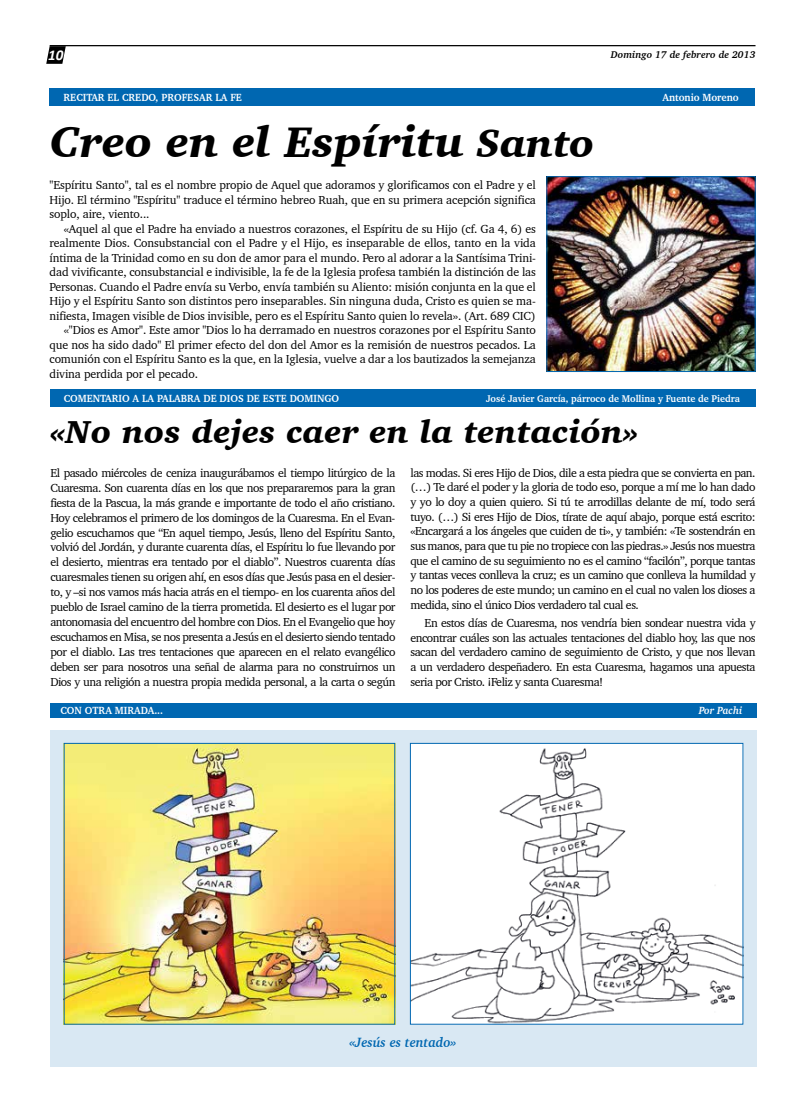
<style>
.page{position:relative;width:791px;height:1117px;background:#fff}
.page>*{position:absolute;margin:0;border:0;box-sizing:border-box;transform-origin:0 0}
.t1{font:italic 900 43.75px "Charter BT";color:#000}
.t2{font:italic 900 32.5px "Charter BT";letter-spacing:.01em;color:#000}
.t3{font:italic 700 15px "Calibri";color:#fff}
.t4{font:italic 700 13.75px "Charter BT";color:#0067b1;scale:.95 1}
.t5{font:11.88px/14.9px "Charter BT";letter-spacing:-.01em;color:#000;text-align:justify}
.t6{font:700 10.62px "Charter BT";color:#fff;scale:.95 1}
.t7{font:italic 700 10.62px "Charter BT";color:#fff;scale:.95 1}
.t8{font:700 10px "Charter BT";color:#fff;scale:.95 1}
.t9{font:italic 700 10px "Charter BT";color:#000}
.s1{font-size:40px}
</style>
<div class="page">
<svg style="left:46px;top:46px;width:20px;height:18px"></svg>
<hr style="left:50px;top:45px;width:705px;height:1px;background:#000">
<div style="left:50px;top:703px;width:706px;height:14px;background:#0067b1"></div>
<div style="left:50px;top:729px;width:706px;height:337px;background:#d9e8f3"></div>
<img style="left:66px;top:745px;width:327px;height:277px">
<div style="left:50px;top:389px;width:705px;height:18px;background:#0067b1"></div>
<img style="left:412px;top:745px;width:328px;height:277px">
<div style="left:410px;top:743px;width:332px;height:281px;border:1px solid #0067b1"></div>
<div style="left:49px;top:89px;width:705px;height:17px;background:#0067b1"></div>
<img style="left:548px;top:178px;width:205px;height:192px">
<div style="left:546px;top:176px;width:209px;height:196px;border:1px solid #0067b1"></div>
<p class="t3" style="left:48px;top:45px;width:17px">10</p>
<p class="t9" style="left:610px;top:48px;width:146px">Domingo 17 de febrero de 2013</p>
<p class="t6" style="left:63px;top:90px;width:189px">RECITAR EL CREDO, PROFESAR LA FE</p>
<p class="t6" style="left:662px;top:90px;width:82px">Antonio Moreno</p>
<h1 class="t1" style="left:50px;top:115px;width:545px">Creo en el Espíritu <span class="s1">Santo</span></h1>
<p class="t5" style="left:49px;top:177px;width:487px;line-height:14.5px">"Espíritu Santo", tal es el nombre propio de Aquel que adoramos y glorificamos con el Padre y el Hijo. El término "Espíritu" traduce el término hebreo Ruah, que en su primera acepción significa soplo, aire, viento...</p>
<p class="t5" style="left:64px;top:221px;width:473px">«Aquel al que el Padre ha enviado a nuestros corazones, el Espíritu de su Hijo (cf. Ga 4, 6) es</p>
<p class="t5" style="left:49px;top:235px;width:487px">realmente Dios. Consubstancial con el Padre y el Hijo, es inseparable de ellos, tanto en la vida</p>
<p class="t5" style="left:49px;top:250px;width:487px">íntima de la Trinidad como en su don de amor para el mundo. Pero al adorar a la Santísima Trini-</p>
<p class="t5" style="left:49px;top:264px;width:487px">dad vivificante, consubstancial e indivisible, la fe de la Iglesia profesa también la distinción de las</p>
<p class="t5" style="left:49px;top:279px;width:487px">Personas. Cuando el Padre envía su Verbo, envía también su Aliento: misión conjunta en la que el</p>
<p class="t5" style="left:49px;top:293px;width:487px">Hijo y el Espíritu Santo son distintos pero inseparables. Sin ninguna duda, Cristo es quien se ma-</p>
<p class="t5" style="left:49px;top:308px;width:487px">nifiesta, Imagen visible de Dios invisible, pero es el Espíritu Santo quien lo revela». (Art. 689 CIC)</p>
<p class="t5" style="left:64px;top:322px;width:473px">«"Dios es Amor". Este amor "Dios lo ha derramado en nuestros corazones por el Espíritu Santo</p>
<p class="t5" style="left:49px;top:337px;width:487px">que nos ha sido dado" El primer efecto del don del Amor es la remisión de nuestros pecados. La</p>
<p class="t5" style="left:49px;top:351px;width:487px">comunión con el Espíritu Santo es la que, en la Iglesia, vuelve a dar a los bautizados la semejanza</p>
<p class="t5" style="left:49px;top:366px;width:150px">divina perdida por el pecado.</p>
<p class="t6" style="left:64px;top:391px;width:291px">COMENTARIO A LA PALABRA DE DIOS DE ESTE DOMINGO</p>
<p class="t8" style="left:486px;top:392px;width:268px">José Javier García, párroco de Mollina y Fuente de Piedra</p>
<h2 class="t2" style="left:50px;top:411px;width:589px">«No nos dejes caer en la tentación»</h2>
<p class="t5" style="left:50px;top:465px;width:346px">El pasado miércoles de ceniza inaugurábamos el tiempo litúrgico de la Cuaresma. Son cuarenta días en los que nos prepararemos para la gran fiesta de la Pascua, la más grande e importante de todo el año cristiano.<br>Hoy celebramos el primero de los domingos de la Cuaresma. En el Evan&shy;gelio escuchamos que “En aquel tiempo, Jesús, lleno del Espíritu Santo, volvió del Jordán, y durante cuarenta días, el Espíritu lo fue llevando por el desierto, mientras era tentado por el diablo”. Nuestros cuarenta días cuaresmales tienen su origen ahí, en esos días que Jesús pasa en el desier&shy;to, y –si nos vamos más hacia atrás en el tiempo- en los cuarenta años del pueblo de Israel camino de la tierra prometida. El desierto es el lugar por antonomasia del encuentro del hombre con Dios. En el Evangelio que hoy escuchamos en Misa, se nos presenta a Jesús en el desierto siendo tentado por el diablo. Las tres tentaciones que aparecen en el relato evangélico deben ser para nosotros una señal de alarma para no construirnos un Dios y una religión a nuestra propia medida personal, a la carta o según</p>
<p class="t5" style="left:410px;top:465px;width:346px">las modas. Si eres Hijo de Dios, dile a esta piedra que se convierta en pan. (…) Te daré el poder y la gloria de todo eso, porque a mí me lo han dado y yo lo doy a quien quiero. Si tú te arrodillas delante de mí, todo será tuyo. (…) Si eres Hijo de Dios, tírate de aquí abajo, porque está escrito: «Encargará a los ángeles que cuiden de ti», y también: «Te sostendrán en sus manos, para que tu pie no tropiece con las piedras.» Jesús nos muestra que el camino de su seguimiento no es el camino “facilón”, porque tantas y tantas veces conlleva la cruz; es un camino que conlleva la humildad y no los poderes de este mundo; un camino en el cual no valen los dioses a medida, sino el único Dios verdadero tal cual es.</p>
<p class="t5" style="left:410px;top:615px;width:346px;text-indent:14px">En estos días de Cuaresma, nos vendría bien sondear nuestra vida y encontrar cuáles son las actuales tentaciones del diablo hoy, las que nos sacan del verdadero camino de seguimiento de Cristo, y que nos llevan a un verdadero despeñadero. En esta Cuaresma, hagamos una apuesta seria por Cristo. ¡Feliz y santa Cuaresma!</p>
<p class="t6" style="left:60px;top:703px;width:109px">CON OTRA MIRADA...</p>
<p class="t7" style="left:698px;top:703px;width:47px">Por Pachi</p>
<p class="t4" style="left:349px;top:1033px;width:114px">«Jesús es tentado»</p>
</div>
